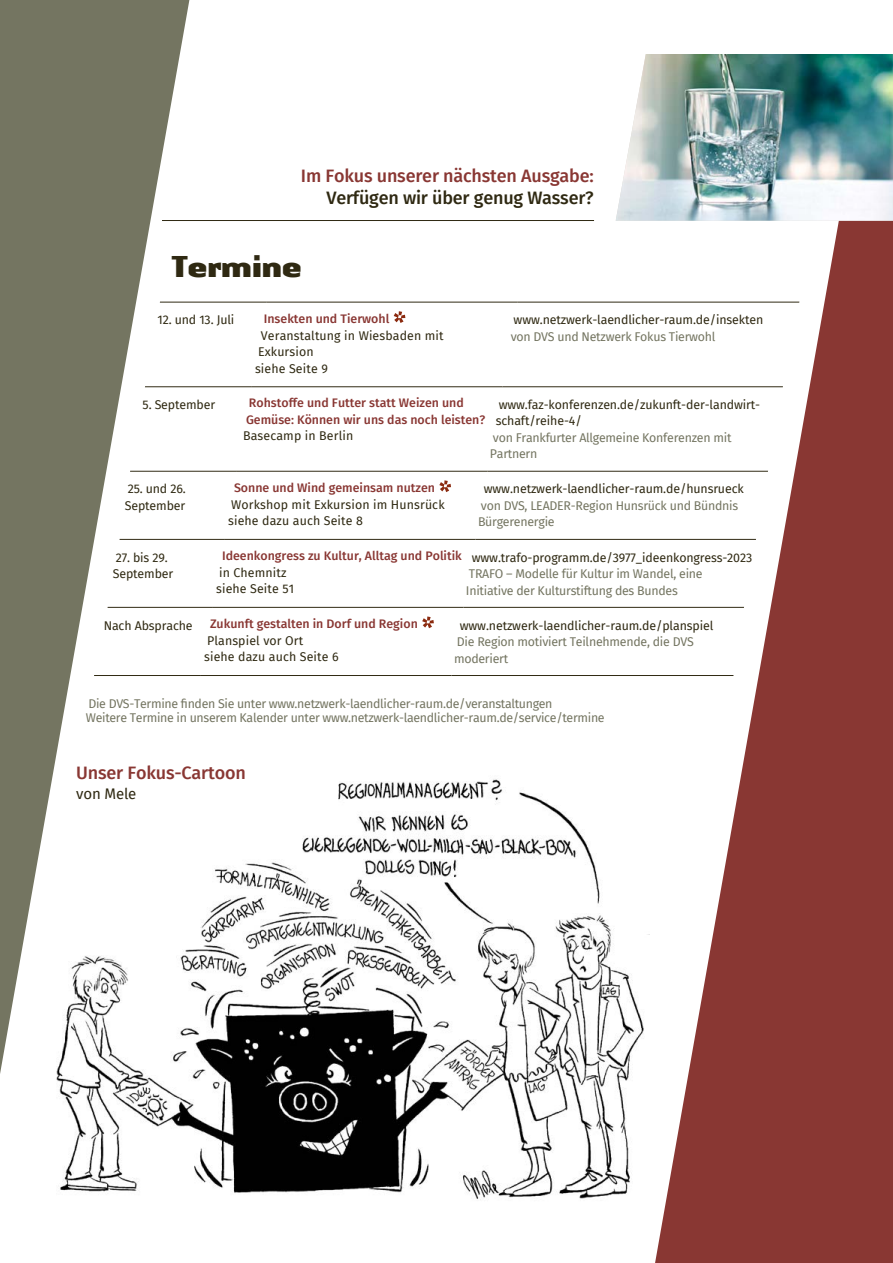
<style>
.page{position:relative;width:893px;height:1263px;background:#fff}
.page>*{position:absolute;margin:0;border:0;box-sizing:border-box;transform-origin:0 0}
.top_head_kurzbeitrag{font:900 31.5px "Authentic Sans Pro";letter-spacing:-.02em;color:#2f2912}
.vorlauf__h1{font:500 18px/22.5px "Fira Sans";letter-spacing:-.01em;color:#893733;text-align:right}
.fließ{font:15px "Fira Sans";letter-spacing:-.01em;color:#2f2912}
.BU{font:12.3px/16.5px "Fira Sans";letter-spacing:-.02em;color:#747561}
.fließ-2{font:12.3px/16.5px "Fira Sans";letter-spacing:.01em;color:#2f2912}
.fließ-3{font:12.3px/16.5px "Fira Sans";letter-spacing:-.01em;color:#2f2912}
.fließ-4{font:500 12.3px/16.5px "Fira Sans";color:#893733}
.BU-2{font:12.3px "Fira Sans";letter-spacing:-.01em;color:#2f2912}
.s1{color:#2f2912}
.s2{font-weight:500;color:#893733}
</style>
<div class="page">
<img style="left:56px;top:779px;width:593px;height:421px">
<hr style="left:160px;top:302px;width:107px;height:1px;background:#2f2912">
<hr style="left:267px;top:302px;width:250px;height:1px;background:#2f2912">
<hr style="left:517px;top:302px;width:282px;height:1px;background:#2f2912">
<hr style="left:252px;top:386px;width:250px;height:1px;background:#2f2912">
<hr style="left:502px;top:386px;width:281px;height:1px;background:#2f2912">
<hr style="left:237px;top:471px;width:251px;height:1px;background:#2f2912">
<hr style="left:488px;top:471px;width:280px;height:1px;background:#2f2912">
<hr style="left:225px;top:539px;width:250px;height:1px;background:#2f2912">
<hr style="left:475px;top:539px;width:281px;height:1px;background:#2f2912">
<hr style="left:213px;top:607px;width:251px;height:1px;background:#2f2912">
<hr style="left:464px;top:607px;width:280px;height:1px;background:#2f2912">
<hr style="left:94px;top:675px;width:107px;height:1px;background:#2f2912">
<hr style="left:201px;top:675px;width:250px;height:1px;background:#2f2912">
<hr style="left:451px;top:675px;width:282px;height:1px;background:#2f2912">
<hr style="left:145px;top:386px;width:107px;height:1px;background:#2f2912">
<hr style="left:130px;top:471px;width:107px;height:1px;background:#2f2912">
<hr style="left:120px;top:539px;width:105px;height:1px;background:#2f2912">
<hr style="left:108px;top:607px;width:105px;height:1px;background:#2f2912">
<svg style="left:394px;top:311px;width:11px;height:12px"></svg>
<svg style="left:439px;top:480px;width:12px;height:12px"></svg>
<svg style="left:422px;top:616px;width:12px;height:12px"></svg>
<hr style="left:162px;top:220px;width:432px;height:1px;background:#2f2912">
<svg style="left:655px;top:221px;width:238px;height:1042px;fill:#893733"></svg>
<img style="left:616px;top:54px;width:277px;height:167px">
<svg style="left:0;top:0;width:189px;height:1074px;fill:#747561"></svg>
<h1 class="vorlauf__h1" style="left:301px;top:163px;width:294px">Im Fokus unserer nächsten Ausgabe:<br><span class="s1">Verfügen wir über genug Wasser?</span></h1>
<h1 class="top_head_kurzbeitrag" style="left:171px;top:246px;width:132px">Termine</h1>
<p class="fließ-3" style="left:158px;top:311px;width:78px">12. und 13. Juli</p>
<p class="fließ-4" style="left:264px;top:310px;width:127px">Insekten und Tierwohl</p>
<p class="fließ-2" style="left:255px;top:327px;width:190px;text-indent:6px">Veranstaltung in Wiesbaden mit<br>Exkursion<br>siehe Seite 9</p>
<p class="fließ-3" style="left:514px;top:311px;width:251px">www.netzwerk-laendlicher-raum.de/insekten</p>
<p class="BU" style="left:511px;top:328px;width:206px">von DVS und Netzwerk Fokus Tierwohl</p>
<p class="fließ-3" style="left:143px;top:396px;width:74px">5. September</p>
<p class="fließ-4" style="left:246px;top:394px;width:241px">Rohstoffe und Futter statt Weizen und<br>Gemüse: Können wir uns das noch leisten?</p>
<p class="fließ-2" style="left:243px;top:428px;width:112px">Basecamp in Berlin</p>
<p class="fließ-3" style="left:496px;top:396px;width:266px">www.faz-konferenzen.de/zukunft-der-landwirt&shy;schaft/reihe-4/</p>
<p class="BU" style="left:490px;top:429px;width:243px">von Frankfurter Allgemeine Konferenzen mit<br>Partnern</p>
<p class="fließ-3" style="left:125px;top:481px;width:63px">25. und 26.<br>September</p>
<p class="fließ-4" style="left:234px;top:479px;width:203px">Sonne und Wind gemeinsam nutzen</p>
<p class="fließ-2" style="left:228px;top:496px;width:218px">Workshop mit Exkursion im Hunsrück siehe dazu auch Seite 8</p>
<p class="BU-2" style="left:484px;top:480px;width:261px">www.netzwerk-laendlicher-raum.de/hunsrueck</p>
<p class="BU" style="left:478px;top:497px;width:262px">von DVS, LEADER-Region Hunsrück und Bündnis<br>Bürgerenergie</p>
<p class="fließ-3" style="left:113px;top:549px;width:62px">27. bis 29.<br>September</p>
<p class="fließ-4" style="left:222px;top:547px;width:241px">Ideenkongress zu Kultur, Alltag und Politik</p>
<p class="BU" style="left:466px;top:549px;width:288px;text-indent:6px"><span class="s1">www.trafo-programm.de/3977_ideenkongress-2023<br></span>TRAFO – Modelle für Kultur im Wandel, eine<br>Initiative der Kulturstiftung des Bundes</p>
<p class="fließ-2" style="left:216px;top:564px;width:79px">in Chemnitz siehe Seite 51</p>
<p class="fließ-3" style="left:104px;top:617px;width:91px">Nach Absprache</p>
<p class="fließ-2" style="left:204px;top:615px;width:215px;text-indent:6px"><span class="s2">Zukunft gestalten in Dorf und Region<br></span>Planspiel vor Ort<br>siehe dazu auch Seite 6</p>
<p class="BU" style="left:454px;top:617px;width:261px;text-indent:6px"><span class="s1">www.netzwerk-laendlicher-raum.de/planspiel<br></span>Die Region motiviert Teilnehmende, die DVS moderiert</p>
<p class="BU" style="left:88px;top:695px;width:466px">Die DVS-Termine finden Sie unter www.netzwerk-laendlicher-raum.de/veranstaltungen</p>
<p class="BU" style="left:86px;top:709px;width:520px">Weitere Termine in unserem Kalender unter www.netzwerk-laendlicher-raum.de/service/termine</p>
<h1 class="vorlauf__h1" style="left:76px;top:761px;width:171px">Unser Fokus-Cartoon</h1>
<p class="fließ" style="left:76px;top:782px;width:62px">von Mele</p>
</div>
